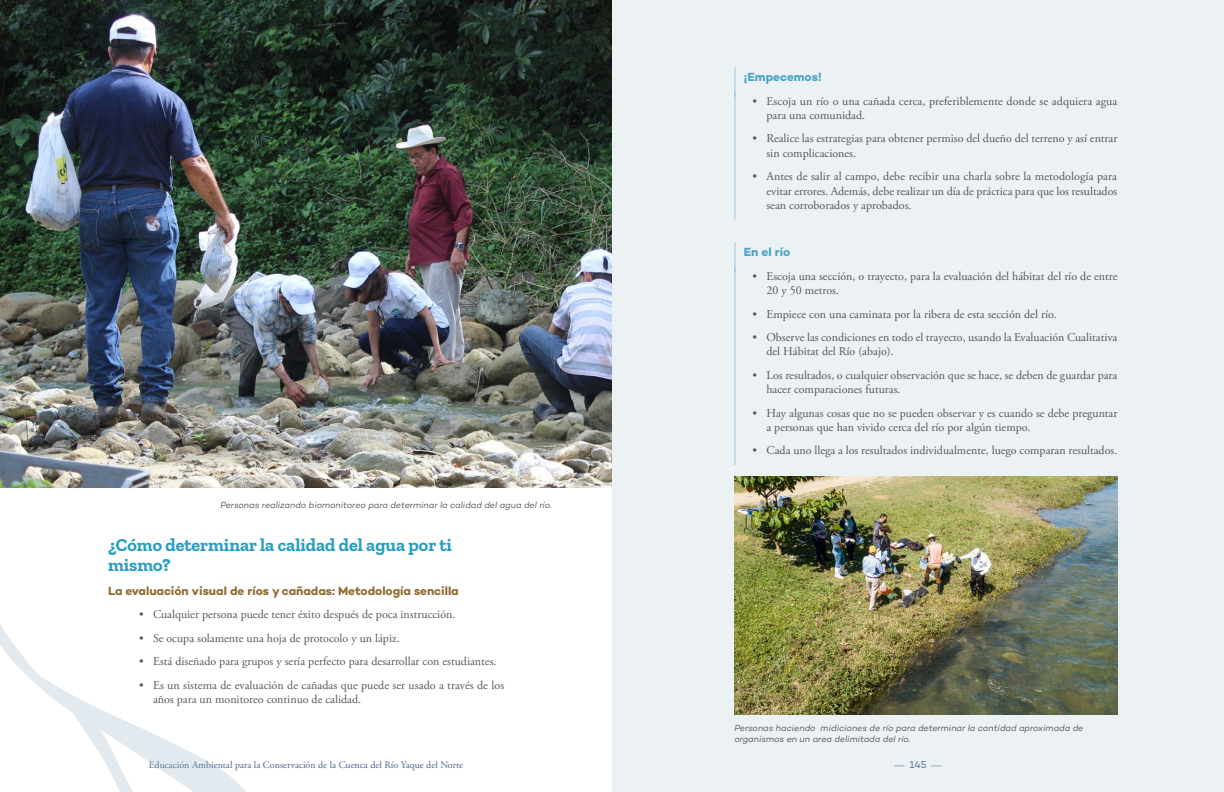
<style>
.page{position:relative;width:1224px;height:792px;background:#fff}
.page>*{position:absolute;margin:0;border:0;box-sizing:border-box;transform-origin:0 0}
.H1_Header{font:700 18px "Zilla Slab";color:#279dc0}
.t1{font:12px/14.4px "Adobe Garamond Pro";color:#57585a}
.H2_Subhead{font:700 12px "Campton";letter-spacing:-.005em;color:#916c32}
.Header_Nested{font:700 12px "Campton";color:#4aa4c5}
.t2{font:10px "Adobe Garamond Pro";color:#48668b}
.t3{font:10px "Campton";color:#48668b}
.Caption_Body{font:italic 9px/11px "Campton";color:#57585a}
.s1{font-family:"Adobe Garamond Pro"}
</style>
<div class="page">
<div style="left:612px;top:0;width:612px;height:792px;background:#ecf1f4"></div>
<hr style="left:734px;top:67px;width:1px;height:30px;background:#9cc5db">
<hr style="left:734px;top:91px;width:1px;height:39px;background:#9cc5db">
<hr style="left:734px;top:129px;width:1px;height:38px;background:#9cc5db">
<hr style="left:734px;top:167px;width:1px;height:53px;background:#9cc5db">
<hr style="left:734px;top:242px;width:1px;height:31px;background:#9cc5db">
<hr style="left:734px;top:267px;width:1px;height:38px;background:#9cc5db">
<svg style="left:734px;top:304px;width:1px;height:24px"></svg>
<hr style="left:734px;top:328px;width:1px;height:38px;background:#9cc5db">
<hr style="left:734px;top:366px;width:1px;height:38px;background:#9cc5db">
<hr style="left:734px;top:403px;width:1px;height:39px;background:#9cc5db">
<svg style="left:734px;top:441px;width:1px;height:24px"></svg>
<img style="left:734px;top:476px;width:383px;height:239px">
<svg style="left:0;top:624px;width:246px;height:168px"></svg>
<img style="left:0;top:0;width:612px;height:488px">
<p class="Caption_Body" style="left:220px;top:499px;width:333px">Personas realizando biomonitoreo para determinar la calidad del agua del río.</p>
<p class="H1_Header" style="left:108px;top:535px;width:345px">¿Cómo determinar la calidad del agua por ti</p>
<p class="H1_Header" style="left:108px;top:555px;width:64px">mismo?</p>
<p class="H2_Subhead" style="left:108px;top:583px;width:352px">La evaluación visual de ríos y cañadas: Metodología sencilla</p>
<p class="t1" style="left:139px;top:608px;width:318px">• Cualquier persona puede tener éxito después de poca instrucción.</p>
<p class="t1" style="left:139px;top:631px;width:262px">• Se ocupa solamente una hoja de protocolo y un lápiz.</p>
<p class="t1" style="left:139px;top:655px;width:359px">• Está diseñado para grupos y sería perfecto para desarrollar con estudiantes.</p>
<p class="t1" style="left:153px;top:678px;width:353px;text-indent:-14px">• Es un sistema de evaluación de cañadas que puede ser usado a través de los años para un monitoreo continuo de calidad.</p>
<p class="t2" style="left:149px;top:759px;width:316px">Educación Ambiental para la Conservación de la Cuenca del Río Yaque del Norte</p>
<p class="Header_Nested" style="left:744px;top:69px;width:79px">¡Empecemos!</p>
<p class="t1" style="left:766px;top:94px;width:352px;text-indent:-14px">• Escoja un río o una cañada cerca, preferiblemente donde se adquiera agua para una comunidad.</p>
<p class="t1" style="left:766px;top:132px;width:353px;text-indent:-14px">• Realice las estrategias para obtener permiso del dueño del terreno y así entrar sin complicaciones.</p>
<p class="t1" style="left:766px;top:170px;width:353px;text-align:justify;text-indent:-14px">• Antes de salir al campo, debe recibir una charla sobre la metodología para evitar errores. Además, debe realizar un día de práctica para que los resultados sean corroborados y aprobados.</p>
<p class="Header_Nested" style="left:744px;top:245px;width:48px">En el río</p>
<p class="t1" style="left:766px;top:269px;width:353px;text-indent:-14px">• Escoja una sección, o trayecto, para la evaluación del hábitat del río de entre<br>20 y 50 metros.</p>
<p class="t1" style="left:752px;top:307px;width:306px">• Empiece con una caminata por la ribera de esta sección del río.</p>
<p class="t1" style="left:766px;top:330px;width:353px;text-indent:-14px">• Observe las condiciones en todo el trayecto, usando la Evaluación Cualitativa del Hábitat del Río (abajo).</p>
<p class="t1" style="left:766px;top:368px;width:353px;text-indent:-14px">• Los resultados, o cualquier observación que se hace, se deben de guardar para hacer comparaciones futuras.</p>
<p class="t1" style="left:766px;top:406px;width:353px;text-indent:-14px">• Hay algunas cosas que no se pueden observar y es cuando se debe preguntar a personas que han vivido cerca del río por algún tiempo.</p>
<p class="t1" style="left:752px;top:444px;width:367px">• Cada uno llega a los resultados individualmente, luego comparan resultados.</p>
<p class="Caption_Body" style="left:734px;top:722px;width:351px">Personas haciendo midiciones de río para determinar la cantidad aproximada de organismos en un area delimitada del río.</p>
<p class="t3" style="left:894px;top:759px;width:49px"><span class="s1">—</span> 145 <span class="s1">—</span></p>
</div>
